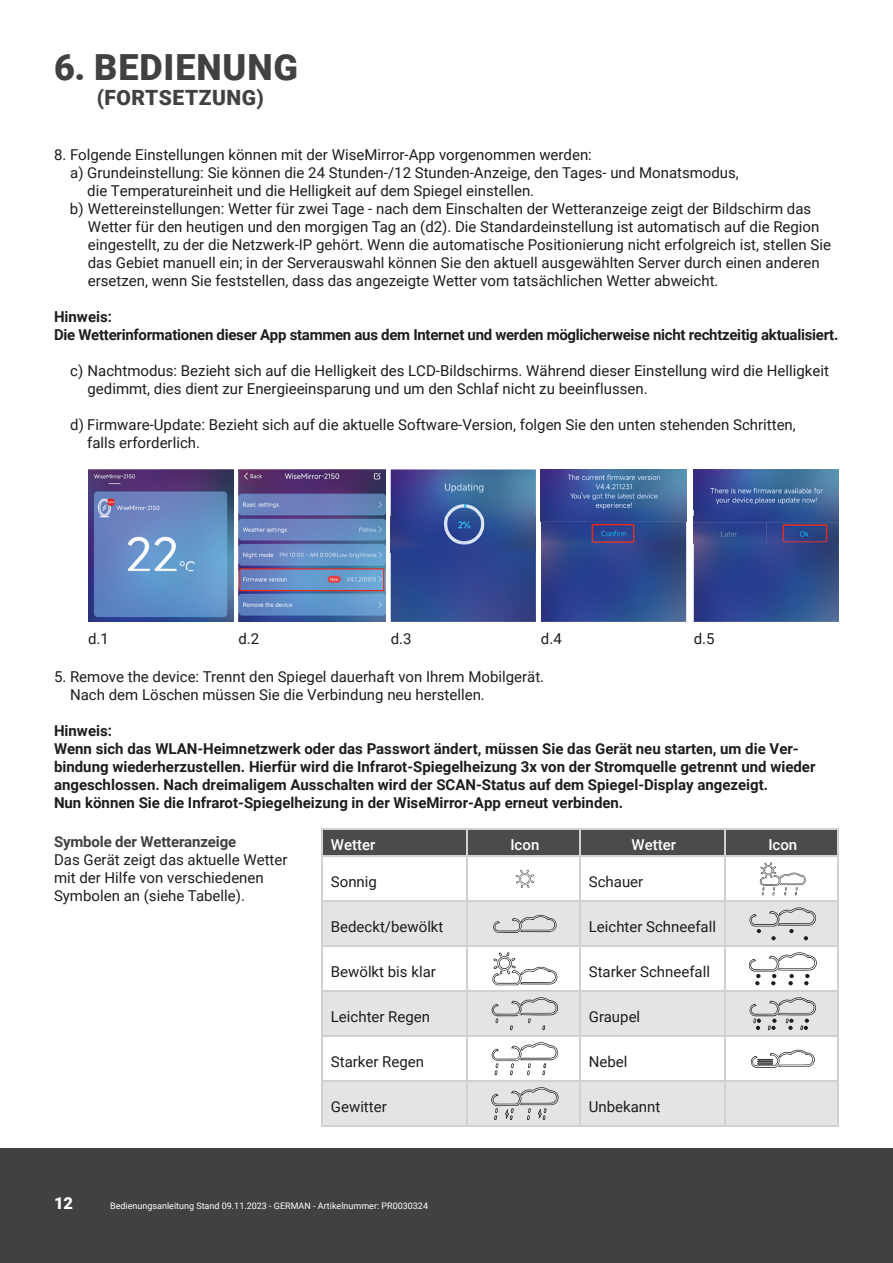
<style>
.page{position:relative;width:893px;height:1263px;background:#fff}
.page>*{position:absolute;margin:0;border:0;box-sizing:border-box;transform-origin:0 0}
.t1{font:900 36px "Roboto";letter-spacing:.025em;color:#404141}
.t2{font:900 21px "Roboto";letter-spacing:.025em;color:#404141}
.t3{font:900 16.5px "Roboto";color:#fff}
.t4{font:15px/18px "Roboto";color:#1d1d1b}
.t5{font:700 15px/18px "Roboto";color:#1d1d1b}
.t6{font:700 15px/18px "Roboto";letter-spacing:-.02em;color:#1d1d1b}
.t7{font:700 15px "Roboto";letter-spacing:-.01em;color:#404141}
.t8{font:500 15px "Roboto";color:#fff}
.t9{font:9px "Roboto";color:#fff}
</style>
<div class="page">
<div style="left:0;top:1148px;width:893px;height:115px;background:#404141"></div>
<img style="left:88px;top:469px;width:145px;height:153px">
<img style="left:238px;top:469px;width:148px;height:153px">
<img style="left:391px;top:469px;width:145px;height:48px">
<img style="left:391px;top:553px;width:145px;height:69px">
<img style="left:391px;top:517px;width:145px;height:36px">
<img style="left:541px;top:469px;width:145px;height:42px">
<img style="left:541px;top:511px;width:145px;height:111px">
<img style="left:541px;top:522px;width:145px;height:21px">
<img style="left:694px;top:469px;width:145px;height:47px">
<img style="left:694px;top:543px;width:145px;height:79px">
<img style="left:694px;top:516px;width:145px;height:27px">
<svg style="left:323px;top:902px;width:514px;height:223px;fill:#e4e4e3"></svg>
<hr style="left:322px;top:828px;width:145px;height:1px;background:#d1d1d1">
<hr style="left:467px;top:828px;width:113px;height:1px;background:#d1d1d1">
<hr style="left:580px;top:828px;width:145px;height:1px;background:#d1d1d1">
<svg style="left:322px;top:829px;width:515px;height:27px;background:#555554"></svg>
<hr style="left:725px;top:828px;width:114px;height:1px;background:#d1d1d1">
<hr style="left:724px;top:829px;width:2px;height:27px;background:#d1d1d1">
<hr style="left:837px;top:829px;width:2px;height:27px;background:#d1d1d1">
<hr style="left:322px;top:857px;width:1px;height:44px;background:#d1d1d1">
<hr style="left:580px;top:857px;width:1px;height:44px;background:#d1d1d1">
<hr style="left:724px;top:857px;width:2px;height:44px;background:#d1d1d1">
<hr style="left:837px;top:857px;width:2px;height:44px;background:#d1d1d1">
<hr style="left:322px;top:902px;width:1px;height:43px;background:#d1d1d1">
<hr style="left:580px;top:902px;width:1px;height:43px;background:#d1d1d1">
<hr style="left:724px;top:902px;width:2px;height:43px;background:#d1d1d1">
<hr style="left:837px;top:902px;width:2px;height:43px;background:#d1d1d1">
<hr style="left:322px;top:947px;width:1px;height:43px;background:#d1d1d1">
<hr style="left:580px;top:947px;width:1px;height:43px;background:#d1d1d1">
<hr style="left:724px;top:947px;width:2px;height:43px;background:#d1d1d1">
<hr style="left:837px;top:947px;width:2px;height:43px;background:#d1d1d1">
<hr style="left:322px;top:992px;width:1px;height:43px;background:#d1d1d1">
<hr style="left:580px;top:992px;width:1px;height:43px;background:#d1d1d1">
<hr style="left:724px;top:992px;width:2px;height:43px;background:#d1d1d1">
<hr style="left:837px;top:992px;width:2px;height:43px;background:#d1d1d1">
<hr style="left:322px;top:1037px;width:1px;height:43px;background:#d1d1d1">
<hr style="left:580px;top:1037px;width:1px;height:43px;background:#d1d1d1">
<hr style="left:724px;top:1037px;width:2px;height:43px;background:#d1d1d1">
<hr style="left:837px;top:1037px;width:2px;height:43px;background:#d1d1d1">
<hr style="left:322px;top:1082px;width:1px;height:43px;background:#d1d1d1">
<hr style="left:580px;top:1082px;width:1px;height:43px;background:#d1d1d1">
<hr style="left:724px;top:1082px;width:2px;height:43px;background:#d1d1d1">
<hr style="left:837px;top:1082px;width:2px;height:43px;background:#d1d1d1">
<hr style="left:466px;top:829px;width:2px;height:27px;background:#d1d1d1">
<hr style="left:322px;top:856px;width:145px;height:1px;background:#d1d1d1">
<hr style="left:467px;top:856px;width:113px;height:1px;background:#d1d1d1">
<hr style="left:466px;top:857px;width:2px;height:44px;background:#d1d1d1">
<hr style="left:580px;top:856px;width:145px;height:1px;background:#d1d1d1">
<hr style="left:725px;top:856px;width:114px;height:1px;background:#d1d1d1">
<hr style="left:322px;top:901px;width:145px;height:1px;background:#d1d1d1">
<hr style="left:467px;top:901px;width:113px;height:1px;background:#d1d1d1">
<hr style="left:466px;top:902px;width:2px;height:43px;background:#d1d1d1">
<hr style="left:580px;top:901px;width:145px;height:1px;background:#d1d1d1">
<hr style="left:725px;top:901px;width:114px;height:1px;background:#d1d1d1">
<hr style="left:322px;top:945px;width:145px;height:2px;background:#d1d1d1">
<hr style="left:467px;top:945px;width:113px;height:2px;background:#d1d1d1">
<hr style="left:466px;top:947px;width:2px;height:43px;background:#d1d1d1">
<hr style="left:580px;top:945px;width:145px;height:2px;background:#d1d1d1">
<hr style="left:725px;top:945px;width:114px;height:2px;background:#d1d1d1">
<hr style="left:322px;top:990px;width:145px;height:2px;background:#d1d1d1">
<hr style="left:467px;top:990px;width:113px;height:2px;background:#d1d1d1">
<hr style="left:466px;top:992px;width:2px;height:43px;background:#d1d1d1">
<hr style="left:580px;top:990px;width:145px;height:2px;background:#d1d1d1">
<hr style="left:725px;top:990px;width:114px;height:2px;background:#d1d1d1">
<hr style="left:322px;top:1035px;width:145px;height:2px;background:#d1d1d1">
<hr style="left:467px;top:1035px;width:113px;height:2px;background:#d1d1d1">
<hr style="left:466px;top:1037px;width:2px;height:43px;background:#d1d1d1">
<hr style="left:580px;top:1035px;width:145px;height:2px;background:#d1d1d1">
<hr style="left:725px;top:1035px;width:114px;height:2px;background:#d1d1d1">
<hr style="left:322px;top:1080px;width:145px;height:2px;background:#d1d1d1">
<hr style="left:467px;top:1080px;width:113px;height:2px;background:#d1d1d1">
<hr style="left:466px;top:1082px;width:2px;height:43px;background:#d1d1d1">
<hr style="left:580px;top:1080px;width:145px;height:2px;background:#d1d1d1">
<hr style="left:725px;top:1080px;width:114px;height:2px;background:#d1d1d1">
<hr style="left:322px;top:1125px;width:145px;height:2px;background:#d1d1d1">
<hr style="left:467px;top:1125px;width:113px;height:2px;background:#d1d1d1">
<hr style="left:580px;top:1125px;width:145px;height:2px;background:#d1d1d1">
<hr style="left:725px;top:1125px;width:114px;height:2px;background:#d1d1d1">
<svg style="left:516px;top:870px;width:18px;height:18px"></svg>
<svg style="left:760px;top:862px;width:46px;height:33px"></svg>
<svg style="left:493px;top:914px;width:64px;height:19px"></svg>
<svg style="left:749px;top:907px;width:69px;height:33px;background:#cdcdcc"></svg>
<svg style="left:492px;top:952px;width:66px;height:33px"></svg>
<svg style="left:748px;top:952px;width:69px;height:33px"></svg>
<svg style="left:491px;top:996px;width:68px;height:34px;background:#d0d0cf"></svg>
<svg style="left:749px;top:996px;width:67px;height:34px;background:#c6c6c5"></svg>
<svg style="left:491px;top:1041px;width:67px;height:34px"></svg>
<svg style="left:751px;top:1049px;width:64px;height:19px"></svg>
<svg style="left:491px;top:1086px;width:68px;height:34px;background:#cccccb"></svg>
<h1 class="t1" style="left:54px;top:42px;width:246px">6. BEDIENUNG</h1>
<h2 class="t2" style="left:97px;top:83px;width:168px">(FORTSETZUNG)</h2>
<p class="t4" style="left:54px;top:145px;width:539px">8. Folgende Einstellungen können mit der WiseMirror-App vorgenommen werden:</p>
<p class="t4" style="left:70px;top:163px;width:670px">a) Grundeinstellung: Sie können die 24 Stunden-/12 Stunden-Anzeige, den Tages- und Monatsmodus,</p>
<p class="t4" style="left:87px;top:181px;width:448px">die Temperatureinheit und die Helligkeit auf dem Spiegel einstellen.</p>
<p class="t4" style="left:70px;top:199px;width:743px">b) Wettereinstellungen: Wetter für zwei Tage - nach dem Einschalten der Wetteranzeige zeigt der Bildschirm das</p>
<p class="t4" style="left:88px;top:217px;width:733px">Wetter für den heutigen und den morgigen Tag an (d2). Die Standardeinstellung ist automatisch auf die Region</p>
<p class="t4" style="left:88px;top:235px;width:745px">eingestellt, zu der die Netzwerk-IP gehört. Wenn die automatische Positionierung nicht erfolgreich ist, stellen Sie</p>
<p class="t4" style="left:88px;top:253px;width:733px">das Gebiet manuell ein; in der Serverauswahl können Sie den aktuell ausgewählten Server durch einen anderen</p>
<p class="t4" style="left:88px;top:271px;width:632px">ersetzen, wenn Sie feststellen, dass das angezeigte Wetter vom tatsächlichen Wetter abweicht.</p>
<p class="t6" style="left:54px;top:307px;width:786px">Hinweis:<br>Die Wetterinformationen dieser App stammen aus dem Internet und werden möglicherweise nicht rechtzeitig aktualisiert.</p>
<p class="t4" style="left:88px;top:361px;width:743px;text-indent:-17px">c) Nachtmodus: Bezieht sich auf die Helligkeit des LCD-Bildschirms. Während dieser Einstellung wird die Helligkeit gedimmt, dies dient zur Energieeinsparung und um den Schlaf nicht zu beeinflussen.</p>
<p class="t4" style="left:87px;top:415px;width:710px;text-indent:-17px">d) Firmware-Update: Bezieht sich auf die aktuelle Software-Version, folgen Sie den unten stehenden Schritten, falls erforderlich.</p>
<p class="t4" style="left:88px;top:629px;width:22px">d.1</p>
<p class="t4" style="left:238px;top:629px;width:22px">d.2</p>
<p class="t4" style="left:391px;top:629px;width:22px">d.3</p>
<p class="t4" style="left:541px;top:629px;width:22px">d.4</p>
<p class="t4" style="left:694px;top:629px;width:22px">d.5</p>
<p class="t4" style="left:70px;top:667px;width:476px;text-indent:-16px">5. Remove the device: Trennt den Spiegel dauerhaft von Ihrem Mobilgerät.<br>Nach dem Löschen müssen Sie die Verbindung neu herstellen.</p>
<p class="t5" style="left:54px;top:721px;width:763px">Hinweis:<br>Wenn sich das WLAN-Heimnetzwerk oder das Passwort ändert, müssen Sie das Gerät neu starten, um die Ver&shy;bindung wiederherzustellen. Hierfür wird die Infrarot-Spiegelheizung 3x von der Stromquelle getrennt und wieder angeschlossen. Nach dreimaligem Ausschalten wird der SCAN-Status auf dem Spiegel-Display angezeigt.<br>Nun können Sie die Infrarot-Spiegelheizung in der WiseMirror-App erneut verbinden.</p>
<p class="t7" style="left:54px;top:831px;width:184px">Symbole der Wetteranzeige</p>
<p class="t4" style="left:54px;top:850px;width:235px">Das Gerät zeigt das aktuelle Wetter mit der Hilfe von verschiedenen<br>Symbolen an (siehe Tabelle).</p>
<p class="t8" style="left:331px;top:835px;width:46px">Wetter</p>
<p class="t8" style="left:510px;top:835px;width:30px">Icon</p>
<p class="t8" style="left:632px;top:835px;width:46px">Wetter</p>
<p class="t8" style="left:768px;top:835px;width:30px">Icon</p>
<p class="t4" style="left:331px;top:872px;width:48px">Sonnig</p>
<p class="t4" style="left:589px;top:872px;width:56px">Schauer</p>
<p class="t4" style="left:331px;top:917px;width:114px">Bedeckt/bewölkt</p>
<p class="t4" style="left:589px;top:917px;width:129px">Leichter Schneefall</p>
<p class="t4" style="left:331px;top:962px;width:106px">Bewölkt bis klar</p>
<p class="t4" style="left:589px;top:962px;width:123px">Starker Schneefall</p>
<p class="t4" style="left:331px;top:1007px;width:101px">Leichter Regen</p>
<p class="t4" style="left:589px;top:1007px;width:53px">Graupel</p>
<p class="t4" style="left:331px;top:1052px;width:95px">Starker Regen</p>
<p class="t4" style="left:589px;top:1052px;width:40px">Nebel</p>
<p class="t4" style="left:331px;top:1097px;width:57px">Gewitter</p>
<p class="t4" style="left:589px;top:1097px;width:73px">Unbekannt</p>
<p class="t3" style="left:54px;top:1191px;width:21px">12</p>
<p class="t9" style="left:110px;top:1199px;width:319px">Bedienungsanleitung Stand 09.11.2023 - GERMAN - Artikelnummer: PR0030324</p>
</div>
